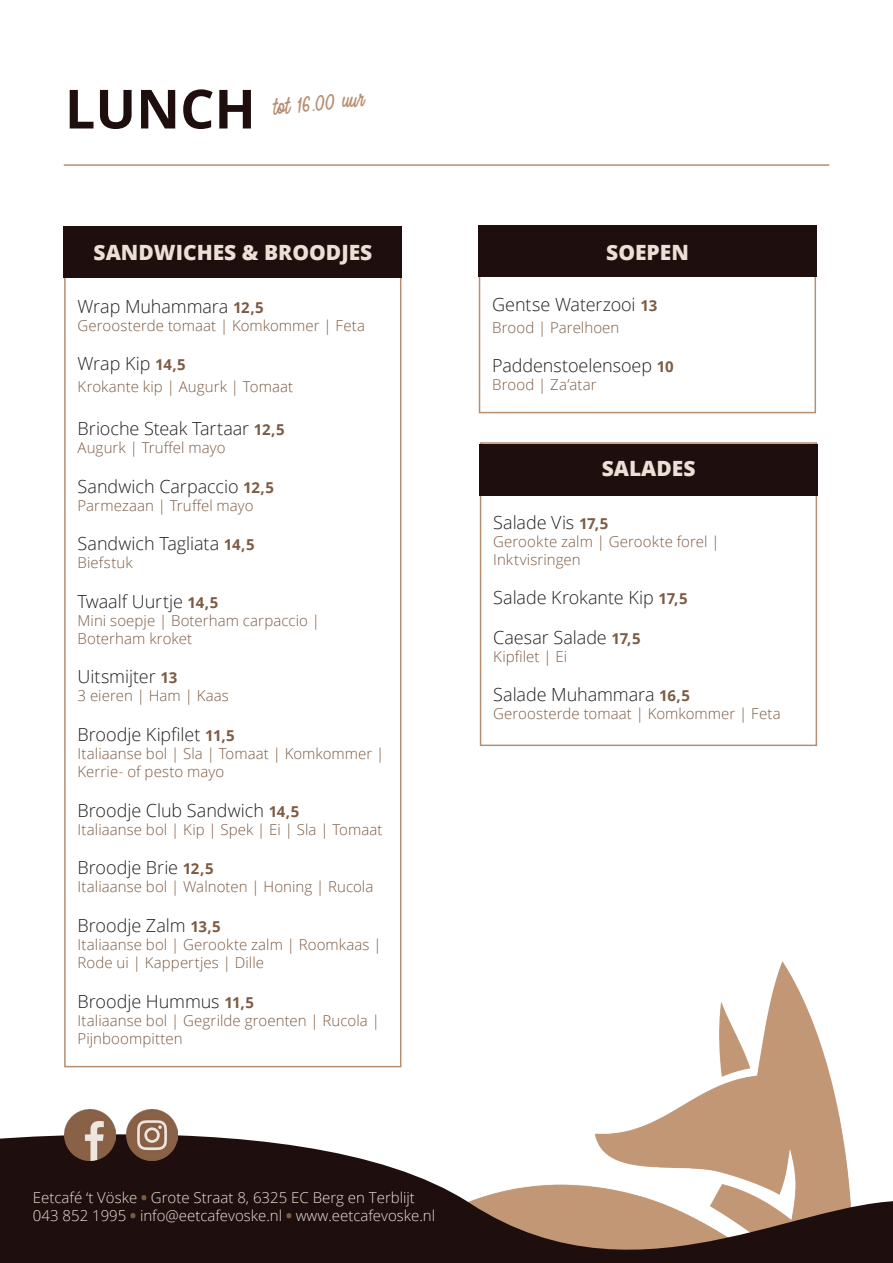
<style>
.page{position:relative;width:893px;height:1263px;background:#fff}
.page>*{position:absolute;margin:0;border:0;box-sizing:border-box;transform-origin:0 0}
.t1{font:700 54px "Open Sans";color:#1e0f0e}
.t2{font:800 21px "Open Sans";color:#ebdfd6}
.t3{font:21px "August Vibes";color:#b68e72}
.t4{font:300 18px/39.6px "Open Sans";letter-spacing:-.005em;color:#231f20}
.t5{font:300 15px/18px "Open Sans";letter-spacing:.005em;color:#7d5b43}
.t6{font:300 15px/18px "Open Sans";color:#ebdfd6}
.s1{font-weight:700;font-size:15px;color:#7d5b43}
.s2{font-weight:800;color:#7d5b43}
</style>
<div class="page">
<hr style="left:64px;top:164px;width:765px;height:2px;background:#b68e72">
<div style="left:479px;top:226px;width:337px;height:187px;border:2px solid #b68e72"></div>
<div style="left:478px;top:226px;width:338px;height:51px;background:#1e0f0e"></div>
<img style="left:296px;top:961px;width:538px;height:127px">
<svg style="left:0;top:1088px;width:893px;height:175px"></svg>
<img style="left:64px;top:1110px;width:51px;height:51px">
<img style="left:126px;top:1110px;width:51px;height:51px">
<div style="left:64px;top:226px;width:337px;height:841px;border:2px solid #b68e72"></div>
<div style="left:64px;top:226px;width:338px;height:51px;background:#1e0f0e"></div>
<div style="left:480px;top:442px;width:337px;height:304px;border:2px solid #b68e72"></div>
<div style="left:479px;top:444px;width:338px;height:51px;background:#1e0f0e"></div>
<p class="t1" style="left:65px;top:71px;width:192px">LUNCH</p>
<p class="t3" style="left:272px;top:92px;width:93px;rotate:-5deg">tot 16.00 uur</p>
<p class="t2" style="left:94px;top:237px;width:280px">SANDWICHES &amp; BROODJES</p>
<p class="t4" style="left:78px;top:286px;width:188px">Wrap Muhammara <span class="s1">12,5</span></p>
<p class="t5" style="left:78px;top:316px;width:289px">Geroosterde tomaat | Komkommer | Feta</p>
<p class="t4" style="left:78px;top:343px;width:110px">Wrap Kip <span class="s1">14,5</span></p>
<p class="t5" style="left:78px;top:377px;width:217px">Krokante kip | Augurk | Tomaat</p>
<p class="t4" style="left:78px;top:408px;width:209px">Brioche Steak Tartaar <span class="s1">12,5</span></p>
<p class="t5" style="left:78px;top:438px;width:150px">Augurk | Truffel mayo</p>
<p class="t4" style="left:78px;top:466px;width:198px">Sandwich Carpaccio <span class="s1">12,5</span></p>
<p class="t5" style="left:78px;top:496px;width:178px">Parmezaan | Truffel mayo</p>
<p class="t4" style="left:78px;top:523px;width:179px">Sandwich Tagliata <span class="s1">14,5</span></p>
<p class="t5" style="left:78px;top:553px;width:56px">Biefstuk</p>
<p class="t4" style="left:78px;top:581px;width:142px">Twaalf Uurtje <span class="s1">14,5</span></p>
<p class="t5" style="left:78px;top:611px;width:244px">Mini soepje | Boterham carpaccio |<br>Boterham kroket</p>
<p class="t4" style="left:78px;top:657px;width:101px">Uitsmijter <span class="s1">13</span></p>
<p class="t5" style="left:78px;top:687px;width:153px">3 eieren | Ham | Kaas</p>
<p class="t4" style="left:78px;top:714px;width:159px">Broodje Kipfilet <span class="s1">11,5</span></p>
<p class="t5" style="left:78px;top:744px;width:308px">Italiaanse bol | Sla | Tomaat | Komkommer |<br>Kerrie- of pesto mayo</p>
<p class="t4" style="left:78px;top:790px;width:223px">Broodje Club Sandwich <span class="s1">14,5</span></p>
<p class="t5" style="left:78px;top:820px;width:306px">Italiaanse bol | Kip | Spek | Ei | Sla | Tomaat</p>
<p class="t4" style="left:78px;top:847px;width:137px">Broodje Brie <span class="s1">12,5</span></p>
<p class="t5" style="left:78px;top:877px;width:297px">Italiaanse bol | Walnoten | Honing | Rucola</p>
<p class="t4" style="left:78px;top:905px;width:145px">Broodje Zalm <span class="s1">13,5</span></p>
<p class="t5" style="left:78px;top:935px;width:305px">Italiaanse bol | Gerookte zalm | Roomkaas |<br>Rode ui | Kappertjes | Dille</p>
<p class="t4" style="left:78px;top:981px;width:178px">Broodje Hummus <span class="s1">11,5</span></p>
<p class="t5" style="left:78px;top:1011px;width:304px">Italiaanse bol | Gegrilde groenten | Rucola |<br>Pijnboompitten</p>
<p class="t6" style="left:33px;top:1188px;width:404px">Eetcafé ‘t Vöske <span class="s2">•</span> Grote Straat 8, 6325 EC Berg en Terblijt<br>043 852 1995 <span class="s2">•</span> info@eetcafevoske.nl <span class="s2">•</span> www.eetcafevoske.nl</p>
<p class="t2" style="left:606px;top:236px;width:84px">SOEPEN</p>
<p class="t4" style="left:492px;top:284px;width:167px">Gentse Waterzooi <span class="s1">13</span></p>
<p class="t5" style="left:492px;top:318px;width:129px">Brood | Parelhoen</p>
<p class="t4" style="left:492px;top:346px;width:183px">Paddenstoelensoep <span class="s1">10</span></p>
<p class="t5" style="left:492px;top:376px;width:106px">Brood | Za’atar</p>
<p class="t2" style="left:602px;top:452px;width:95px">SALADES</p>
<p class="t4" style="left:493px;top:502px;width:116px">Salade Vis <span class="s1">17,5</span></p>
<p class="t5" style="left:493px;top:532px;width:228px">Gerookte zalm | Gerookte forel |<br>Inktvisringen</p>
<p class="t4" style="left:493px;top:577px;width:196px">Salade Krokante Kip <span class="s1">17,5<br></span>Caesar Salade <span class="s1">17,5</span></p>
<p class="t5" style="left:493px;top:647px;width:75px">Kipfilet | Ei</p>
<p class="t4" style="left:493px;top:674px;width:198px">Salade Muhammara <span class="s1">16,5</span></p>
<p class="t5" style="left:493px;top:704px;width:289px">Geroosterde tomaat | Komkommer | Feta</p>
</div>
